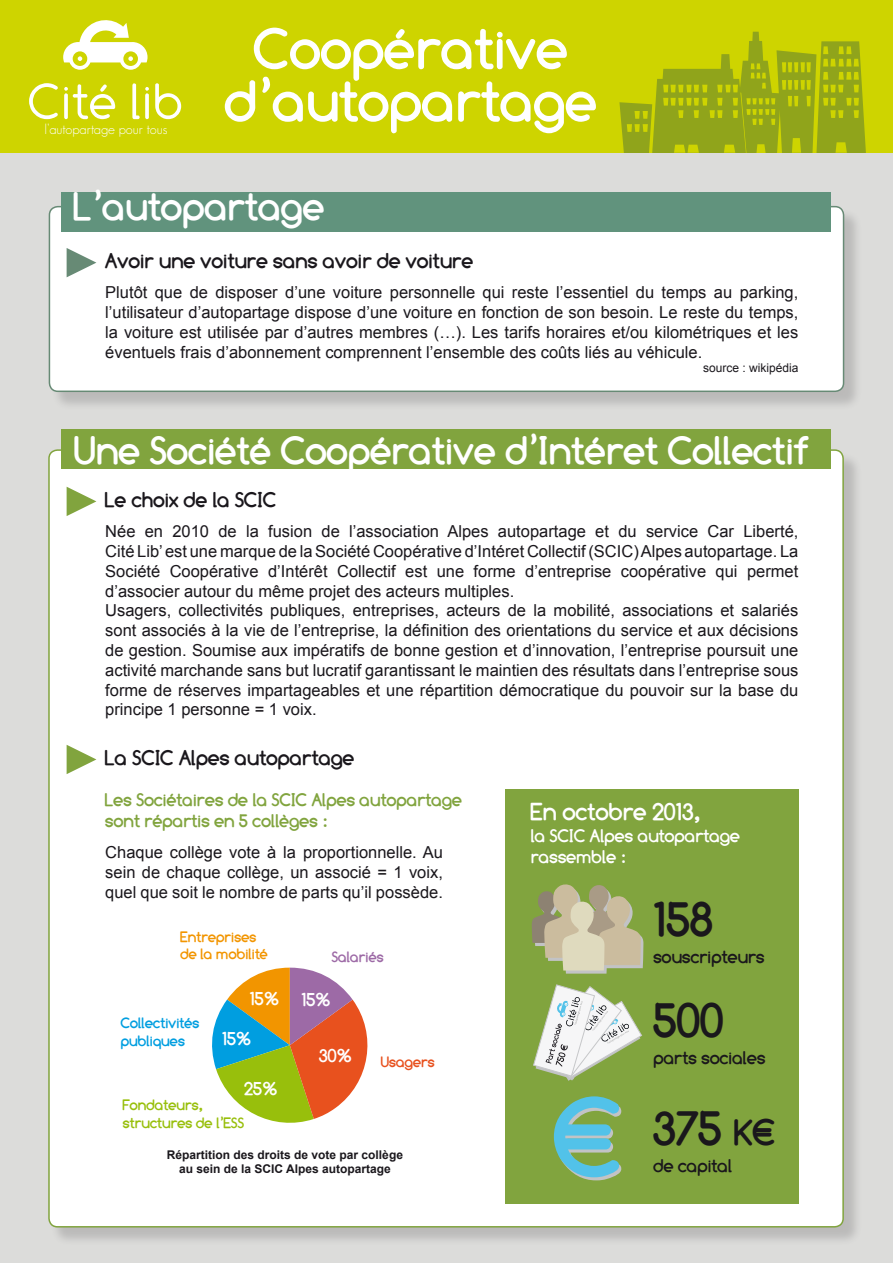
<style>
.page{position:relative;width:893px;height:1263px;background:#fff}
.page>*{position:absolute;margin:0;border:0;box-sizing:border-box;transform-origin:0 0}
.t1{font:700 57px/52.5px "Comfortaa";color:#fff;text-align:center}
.t2{font:51.3px "Comfortaa";color:#fff}
.t3{font:700 48px "Comfortaa";color:#1a171c}
.t4{font:700 39px "Comfortaa";color:#fff}
.t5{font:700 24px "Comfortaa";color:#fff}
.t6{font:700 21px "Comfortaa";color:#1a171c}
.t7{font:700 18.45px/40px "Comfortaa";color:#fff}
.t8{font:700 18px/21.6px "Comfortaa";color:#81a43e}
.t9{font:700 18px "Comfortaa";color:#1a171c}
.t10{font:700 18px/21.6px "Comfortaa";color:#fff}
.t11{font:16.5px/19.8px "Arial";color:#1a171c;text-align:justify}
.t12{font:700 14.7px/17.7px "Comfortaa";color:#98bf0c}
.t13{font:700 14.7px/17.7px "Comfortaa";color:#f29500}
.t14{font:700 14.7px/17.7px "Comfortaa";color:#009ee0}
.t15{font:700 14.7px "Comfortaa";color:#9d6aa6}
.t16{font:700 14.7px "Comfortaa";color:#e8511e}
.t17{font:300 14.1px "Geosans";color:#fff}
.t18{font:700 12px/14.4px "Arial";color:#1a171c;text-align:center}
.t19{font:12px "Arial";color:#1a171c}
.s1{font-size:36px}
</style>
<div class="page">
<div style="left:0;top:0;width:893px;height:154px;background:#ced400"></div>
<svg style="left:63px;top:20px;width:85px;height:50px"></svg>
<svg style="left:619px;top:32px;width:247px;height:122px"></svg>
<div style="left:0;top:154px;width:893px;height:1109px;background:#dcdcda"></div>
<div style="left:51px;top:208px;width:812px;height:203px;background:#1a171c;opacity:.17"></div>
<div style="left:49px;top:207px;width:794px;height:184px;background:#fff;border-radius:9px"></div>
<div style="left:49px;top:206px;width:795px;height:186px;border:2px solid #678a75;border-radius:9px"></div>
<div style="left:61px;top:192px;width:770px;height:39px;background:#61937d"></div>
<div style="left:50px;top:452px;width:813px;height:794px;background:#1a171c;opacity:.17"></div>
<div style="left:49px;top:450px;width:794px;height:777px;background:#fff;border-radius:9px"></div>
<div style="left:61px;top:429px;width:770px;height:40px;background:#81a43e"></div>
<svg style="left:67px;top:248px;width:29px;height:29px"></svg>
<svg style="left:67px;top:487px;width:29px;height:29px"></svg>
<svg style="left:67px;top:745px;width:29px;height:29px"></svg>
<svg style="left:212px;top:968px;width:156px;height:155px"></svg>
<div style="left:505px;top:790px;width:293px;height:414px;background:#81a43e"></div>
<svg style="left:533px;top:984px;width:109px;height:97px"></svg>
<svg style="left:531px;top:884px;width:113px;height:90px"></svg>
<svg style="left:554px;top:1096px;width:67px;height:84px"></svg>
<h2 class="t2" style="left:27px;top:72px;width:158px">Cité lib</h2>
<p class="t17" style="left:45px;top:122px;width:124px">l’autopartage pour tous</p>
<h1 class="t1" style="left:225px;top:22px;width:374px">Coopérative d’autopartage</h1>
<h3 class="t4" style="left:74px;top:184px;width:252px">L’autopartage</h3>
<p class="t6" style="left:105px;top:249px;width:370px">Avoir une voiture sans avoir de voiture</p>
<p class="t11" style="left:105px;top:283px;width:695px">Plutôt que de disposer d’une voiture personnelle qui reste l’essentiel du temps au parking, l’utilisateur d’autopartage dispose d’une voiture en fonction de son besoin. Le reste du temps, la voiture est utilisée par d’autres membres (…). Les tarifs horaires et/ou kilométriques et les éventuels frais d’abonnement comprennent l’ensemble des coûts liés au véhicule.</p>
<p class="t19" style="left:703px;top:359px;width:97px">source : wikipédia</p>
<h3 class="t4" style="left:74px;top:427px;width:737px">Une Société Coopérative d’Intéret Collectif</h3>
<p class="t6" style="left:105px;top:488px;width:173px">Le choix de la SCIC</p>
<p class="t11" style="left:105px;top:522px;width:695px;text-align:left">Née en 2010 de la fusion de l’association Alpes autopartage et du service Car Liberté, Cité Lib’ est une marque de la Société Coopérative d’Intéret Collectif (SCIC) Alpes autopartage. La Société Coopérative d’Intérêt Collectif est une forme d’entreprise coopérative qui permet d’associer autour du même projet des acteurs multiples.<br>Usagers, collectivités publiques, entreprises, acteurs de la mobilité, associations et salariés sont associés à la vie de l’entreprise, la définition des orientations du service et aux décisions de gestion. Soumise aux impératifs de bonne gestion et d’innovation, l’entreprise poursuit une activité marchande sans but lucratif garantissant le maintien des résultats dans l’entreprise sous forme de réserves impartageables et une répartition démocratique du pouvoir sur la base du principe 1 personne = 1 voix.</p>
<p class="t6" style="left:105px;top:746px;width:251px">La SCIC Alpes autopartage</p>
<p class="t8" style="left:105px;top:788px;width:358px">Les Sociétaires de la SCIC Alpes autopartage sont répartis en 5 collèges :</p>
<p class="t11" style="left:105px;top:843px;width:339px">Chaque collège vote à la proportionnelle. Au sein de chaque collège, un associé = 1 voix, quel que soit le nombre de parts qu’il possède.</p>
<p class="t13" style="left:180px;top:928px;width:89px">Entreprises de la mobilité</p>
<p class="t15" style="left:332px;top:949px;width:53px">Salariés</p>
<p class="t14" style="left:121px;top:1014px;width:80px">Collectivités publiques</p>
<p class="t7" style="left:222px;top:979px;width:110px;text-indent:28px">15% 15%<br>15%</p>
<p class="t7" style="left:244px;top:1068px;width:34px">25%</p>
<p class="t7" style="left:319px;top:1035px;width:34px">30%</p>
<p class="t12" style="left:123px;top:1096px;width:123px">Fondateurs, structures de l’ESS</p>
<p class="t16" style="left:381px;top:1054px;width:56px">Usagers</p>
<p class="t18" style="left:167px;top:1148px;width:238px">Répartition des droits de vote par collège au sein de la SCIC Alpes autopartage</p>
<h3 class="t5" style="left:531px;top:798px;width:171px">En octobre 2013,</h3>
<p class="t10" style="left:531px;top:824px;width:211px">la SCIC Alpes autopartage rassemble :</p>
<h3 class="t3" style="left:653px;top:892px;width:61px">158</h3>
<p class="t9" style="left:653px;top:946px;width:113px">souscripteurs</p>
<h3 class="t3" style="left:653px;top:992px;width:72px">500</h3>
<p class="t9" style="left:653px;top:1047px;width:114px">parts sociales</p>
<h3 class="t3" style="left:653px;top:1100px;width:122px">375 <span class="s1">K€</span></h3>
<p class="t9" style="left:653px;top:1155px;width:80px">de capital</p>
</div>
